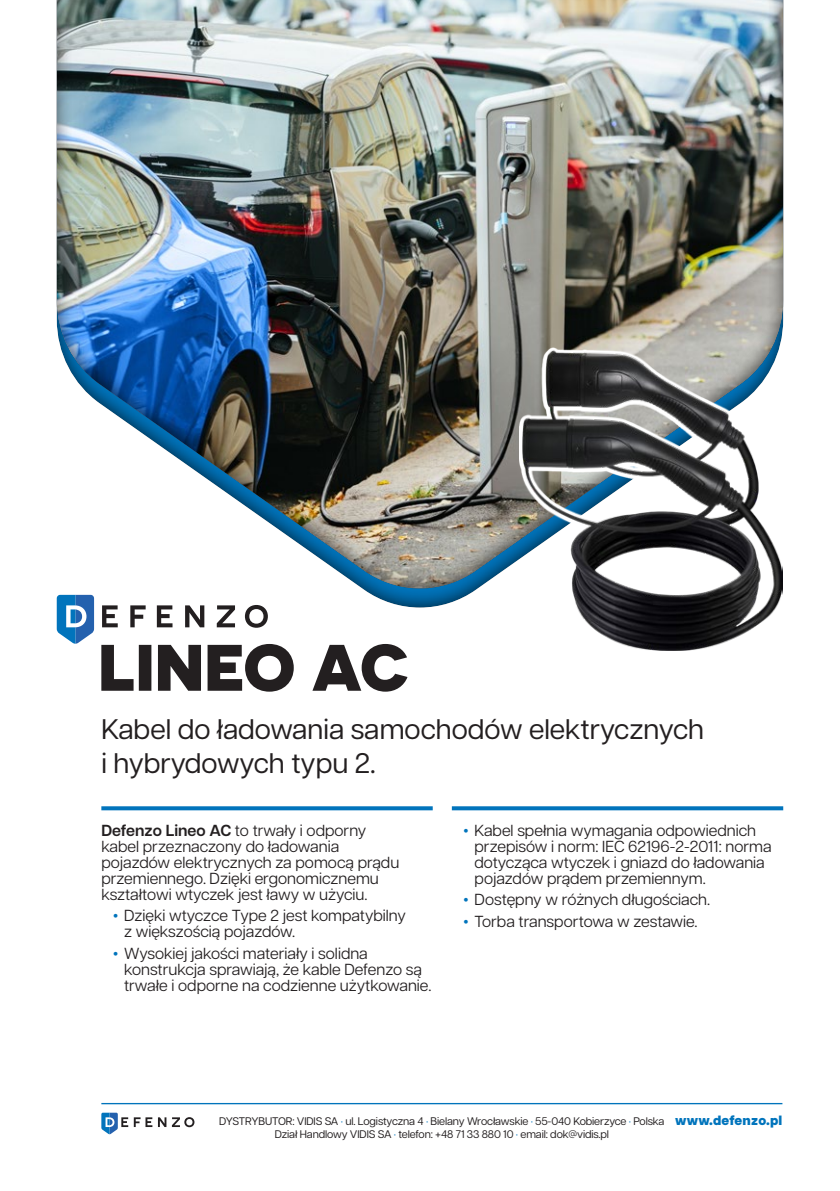
<style>
.page{position:relative;width:840px;height:1191px;background:#fff}
.page>*{position:absolute;margin:0;border:0;box-sizing:border-box;transform-origin:0 0}
.t1{font:28.2px/34px "Articulat CF";color:#231f20}
.t2{font:16px/16px "Articulat CF";color:#231f20}
.t3{font:800 13.4px "Articulat CF";letter-spacing:.01em;color:#0174bc}
.t4{font:11px "Articulat CF";letter-spacing:-.01em;color:#231f20}
.s1{font-weight:600}
.s2{font-weight:800;font-size:20px;color:#0174bc}
.s3{color:#0174bc}
</style>
<div class="page">
<svg style="left:101px;top:806px;width:331px;height:4px"></svg>
<svg style="left:451px;top:806px;width:331px;height:4px"></svg>
<div style="left:39px;top:0;width:759px;height:588px;background:#231f20;opacity:.75"></div>
<svg style="left:102px;top:605px;width:16px;height:22px"></svg>
<svg style="left:130px;top:605px;width:15px;height:22px"></svg>
<svg style="left:157px;top:605px;width:15px;height:22px"></svg>
<svg style="left:185px;top:605px;width:19px;height:22px"></svg>
<svg style="left:217px;top:605px;width:18px;height:22px"></svg>
<svg style="left:245px;top:605px;width:23px;height:23px"></svg>
<svg style="left:57px;top:595px;width:37px;height:48px"></svg>
<svg style="left:101px;top:644px;width:306px;height:47px"></svg>
<svg style="left:518px;top:347px;width:267px;height:304px"></svg>
<img style="left:522px;top:351px;width:260px;height:299px">
<svg style="left:134px;top:1117px;width:18px;height:10px"></svg>
<svg style="left:158px;top:1117px;width:8px;height:10px"></svg>
<svg style="left:172px;top:1117px;width:22px;height:10px"></svg>
<svg style="left:101px;top:1112px;width:27px;height:22px"></svg>
<hr style="left:101px;top:1103px;width:681px;height:1px;background:#0174bc">
<h2 class="t1" style="left:101px;top:710px;width:604px">Kabel do ładowania samochodów elektrycznych i hybrydowych typu 2.</h2>
<p class="t2" style="left:101px;top:821px;width:299px"><span class="s1">Defenzo Lineo AC</span> to trwały i odporny kabel przeznaczony do ładowania pojazdów elektrycznych za pomocą prądu przemiennego. Dzięki ergonomicznemu kształtowi wtyczek jest ławy w użyciu.</p>
<p class="t2" style="left:124px;top:906px;width:283px;text-indent:-11px"><span class="s2">•</span> Dzięki wtyczce Type 2 jest kompatybilny z większością pojazdów.</p>
<p class="t2" style="left:124px;top:944px;width:308px;text-indent:-11px"><span class="s2">•</span> Wysokiej jakości materiały i solidna konstrukcja sprawiają, że kable Defenzo są trwałe i odporne na codzienne użytkowanie.</p>
<p class="t2" style="left:474px;top:821px;width:298px;text-indent:-11px"><span class="s2">•</span> Kabel spełnia wymagania odpowiednich przepisów i norm: IEC 62196-2-2011: norma dotycząca wtyczek i gniazd do ładowania pojazdów prądem przemiennym.</p>
<p class="t2" style="left:463px;top:890px;width:248px"><span class="s2">•</span> Dostępny w różnych długościach.</p>
<p class="t2" style="left:463px;top:912px;width:236px"><span class="s2">•</span> Torba transportowa w zestawie.</p>
<p class="t4" style="left:219px;top:1112px;width:446px">DYSTRYBUTOR: VIDIS SA <span class="s3">·</span> ul. Logistyczna 4 <span class="s3">·</span> Bielany Wrocławskie <span class="s3">·</span> 55-040 Kobierzyce <span class="s3">·</span> Polska</p>
<p class="t4" style="left:274px;top:1126px;width:336px">Dział Handlowy VIDIS SA <span class="s3">·</span> telefon: +48 71 33 880 10 <span class="s3">·</span> email: dok@vidis.pl</p>
<p class="t3" style="left:675px;top:1110px;width:109px">www.defenzo.pl</p>
</div>
